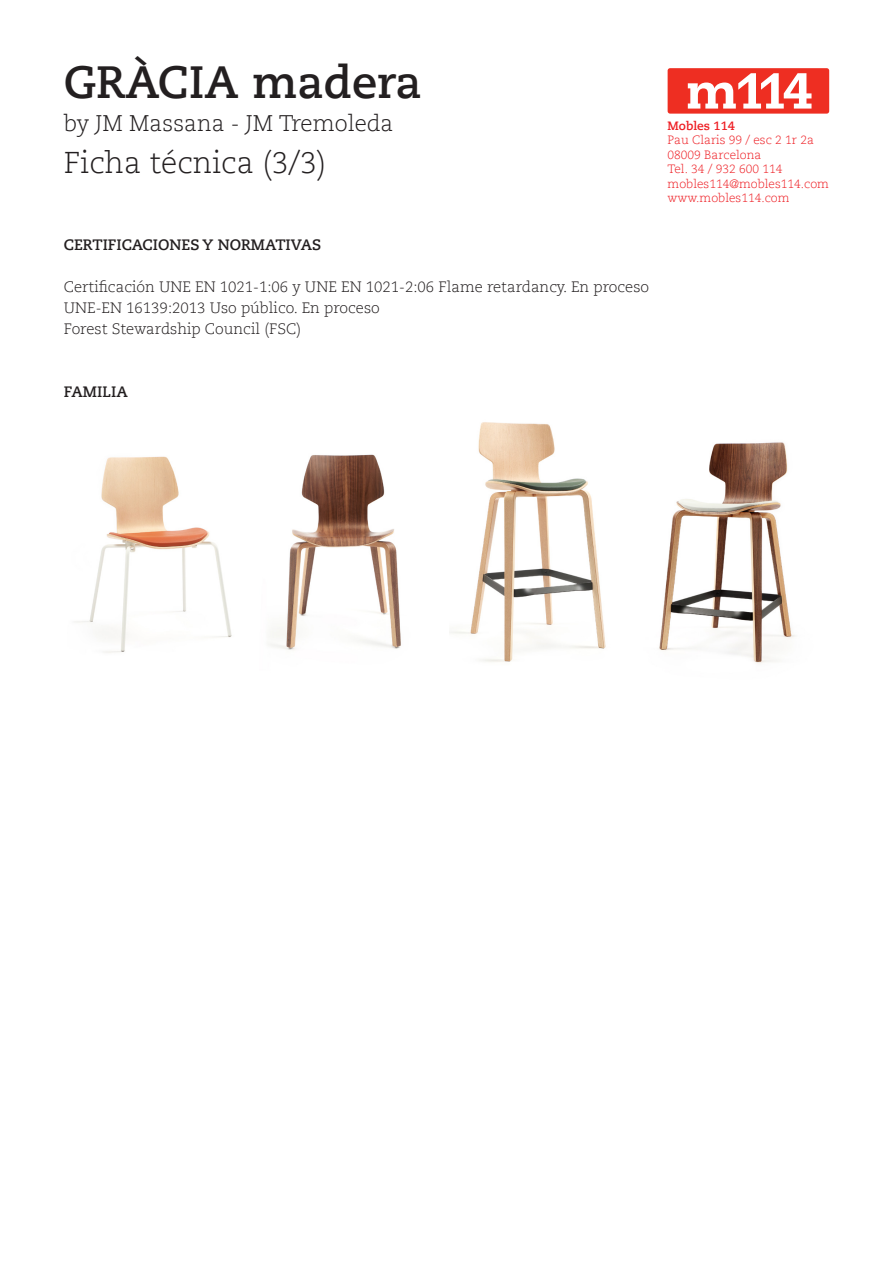
<style>
.page{position:relative;width:893px;height:1263px;background:#fff}
.page>*{position:absolute;margin:0;border:0;box-sizing:border-box;transform-origin:0 0}
.t1{font:700 45px "Caecilia LT Std";color:#231f20}
.t2{font:300 30px "Caecilia LT Std";color:#231f20}
.t3{font:300 22.5px "Caecilia LT Std";color:#231f20}
.t4{font:300 15px "Caecilia LT Std";color:#231f20}
.t5{font:700 15px "Caecilia LT Std";color:#231f20}
.t6{font:300 12px/14.4px "Caecilia LT Std";color:#ee1d23}
.t7{font:700 12px "Caecilia LT Std";color:#ee1d23}
</style>
<div class="page">
<div style="left:668px;top:68px;width:161px;height:46px;background:#ee2e22;border-radius:3px"></div>
<svg style="left:688px;top:73px;width:123px;height:36px"></svg>
<img style="left:450px;top:422px;width:156px;height:240px">
<img style="left:268px;top:454px;width:133px;height:196px">
<img style="left:74px;top:456px;width:158px;height:197px">
<img style="left:659px;top:442px;width:136px;height:222px">
<p class="t1" style="left:64px;top:56px;width:360px">GRÀCIA madera</p>
<p class="t3" style="left:64px;top:110px;width:331px">by JM Massana - JM Tremoleda</p>
<p class="t2" style="left:64px;top:146px;width:264px">Ficha técnica (3/3)</p>
<p class="t5" style="left:64px;top:236px;width:259px">CERTIFICACIONES Y NORMATIVAS</p>
<p class="t4" style="left:64px;top:278px;width:587px">Certificación UNE EN 1021-1:06 y UNE EN 1021-2:06 Flame retardancy. En proceso</p>
<p class="t4" style="left:64px;top:299px;width:318px">UNE-EN 16139:2013 Uso público. En proceso</p>
<p class="t4" style="left:64px;top:320px;width:239px">Forest Stewardship Council (FSC)</p>
<p class="t7" style="left:668px;top:119px;width:69px">Mobles 114</p>
<p class="t6" style="left:668px;top:133px;width:163px">Pau Claris 99 / esc 2 1r 2a<br>08009 Barcelona<br>Tel. 34 / 932 600 114 mobles114@mobles114.com www.mobles114.com</p>
<p class="t5" style="left:64px;top:383px;width:66px">FAMILIA</p>
</div>
